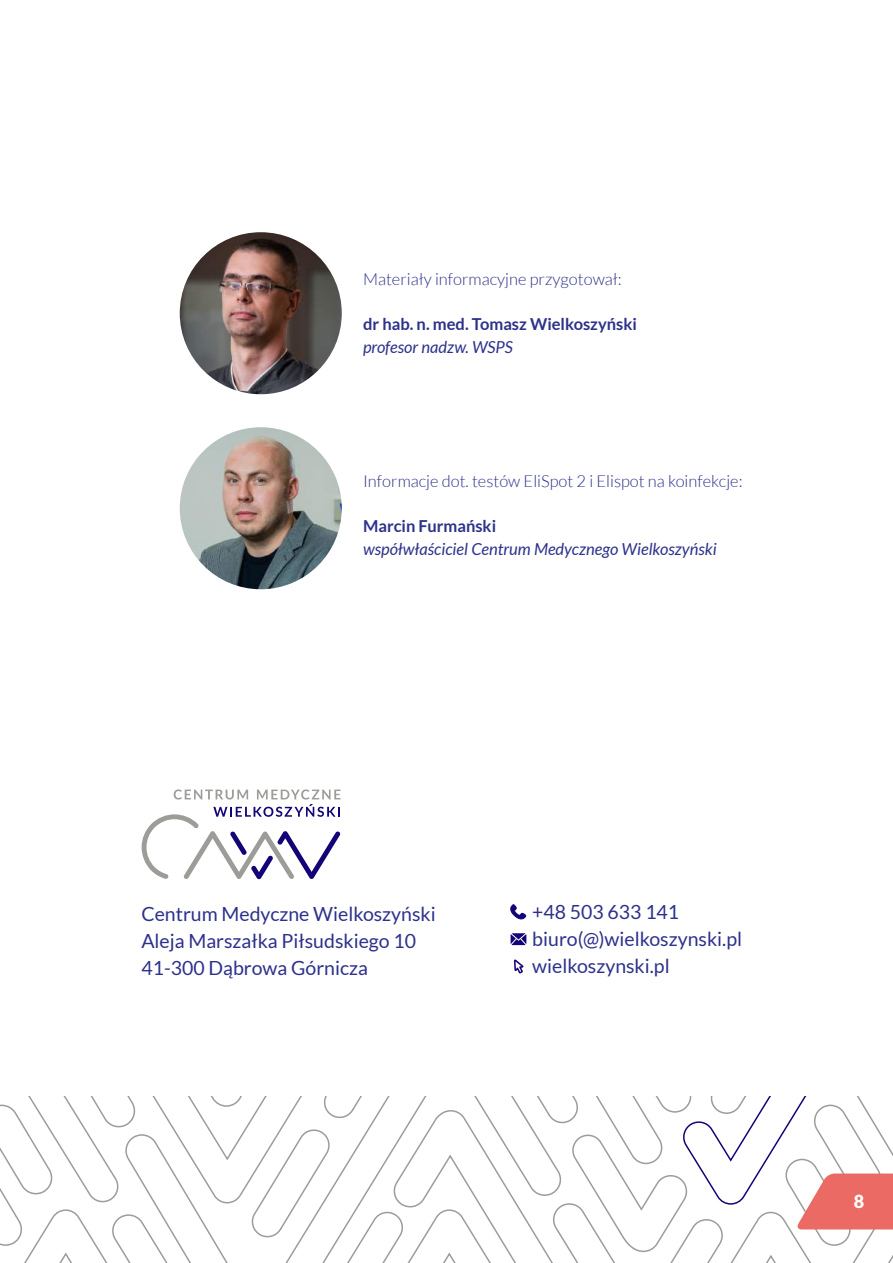
<style>
.page{position:relative;width:893px;height:1263px;background:#fff}
.page>*{position:absolute;margin:0;border:0;box-sizing:border-box;transform-origin:0 0}
.t1{font:19.5px/27px "Lato";color:#2d318b}
.t2{font:900 18px "Lato";color:#fff}
.t3{font:300 16.5px "Lato";color:#2d318b}
.t4{font:italic 16.5px "Lato";color:#2d318b}
.t5{font:700 16.5px "Lato";color:#2d318b}
</style>
<div class="page">
<svg style="left:142px;top:789px;width:199px;height:90px"></svg>
<img style="left:180px;top:232px;width:162px;height:162px;border-radius:81px">
<img style="left:180px;top:427px;width:162px;height:162px;border-radius:81px">
<svg style="left:514px;top:959px;width:10px;height:14px"></svg>
<svg style="left:511px;top:933px;width:15px;height:12px"></svg>
<svg style="left:510px;top:904px;width:17px;height:16px"></svg>
<svg style="left:0;top:1096px;width:893px;height:167px"></svg>
<p class="t3" style="left:363px;top:270px;width:260px">Materiały informacyjne przygotował:</p>
<p class="t5" style="left:363px;top:315px;width:275px">dr hab. n. med. Tomasz Wielkoszyński</p>
<p class="t4" style="left:363px;top:338px;width:151px">profesor nadzw. WSPS</p>
<p class="t3" style="left:363px;top:472px;width:381px">Informacje dot. testów EliSpot 2 i Elispot na koinfekcje:</p>
<p class="t5" style="left:363px;top:517px;width:135px">Marcin Furmański</p>
<p class="t4" style="left:363px;top:540px;width:355px">współwłaściciel Centrum Medycznego Wielkoszyński</p>
<p class="t1" style="left:141px;top:900px;width:296px">Centrum Medyczne Wielkoszyński<br>Aleja Marszałka Piłsudskiego 10<br>41-300 Dąbrowa Górnicza</p>
<p class="t1" style="left:532px;top:898px;width:211px">+48 503 633 141 biuro(@)wielkoszynski.pl wielkoszynski.pl</p>
<p class="t2" style="left:854px;top:1191px;width:12px">8</p>
</div>
